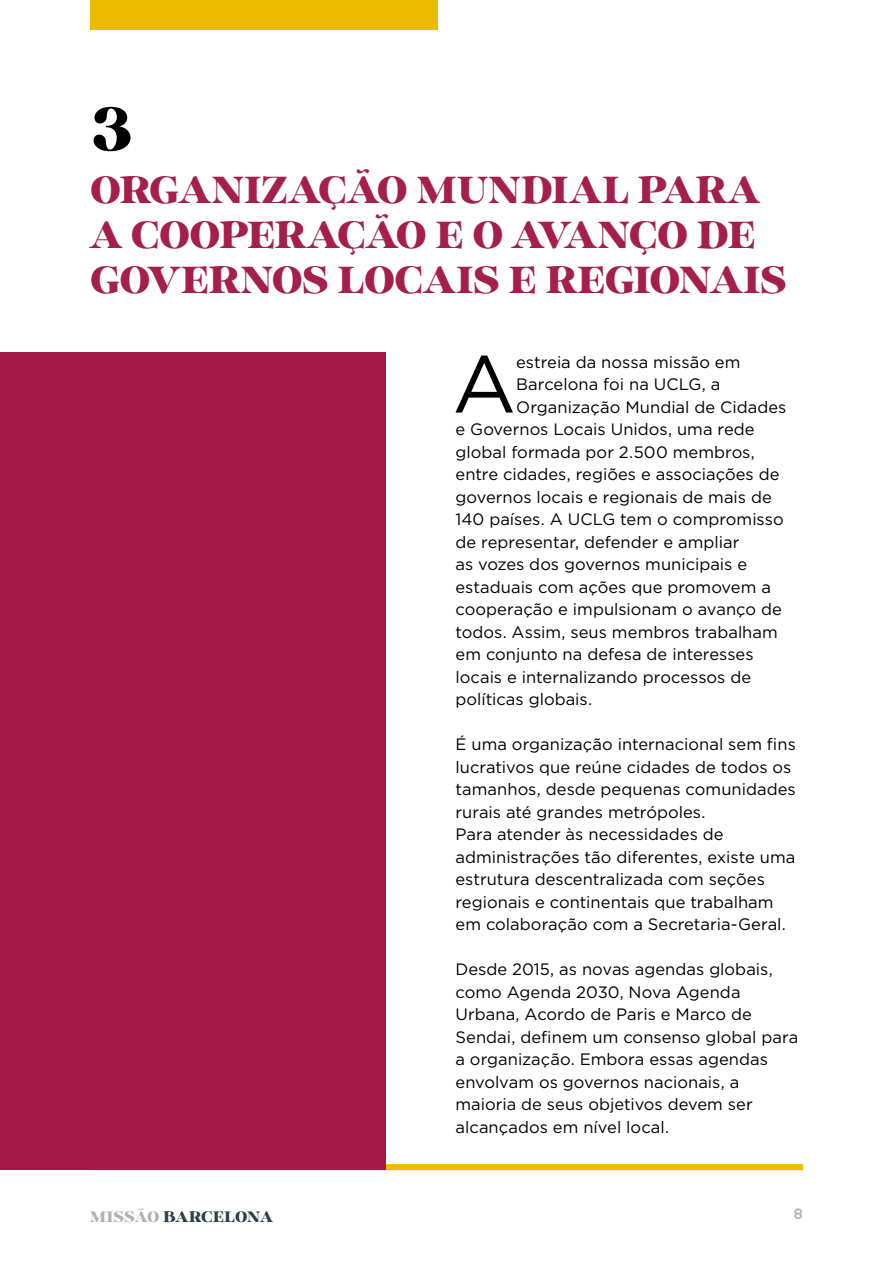
<style>
.page{position:relative;width:893px;height:1263px;background:#fff}
.page>*{position:absolute;margin:0;border:0;box-sizing:border-box;transform-origin:0 0}
.t1{font:80.85px "Gotham";color:#000}
.t2{font:60px "Glinde";color:#000}
.t3{font:37.5px/45px "Glinde";letter-spacing:-.015em;color:#a41f4b}
.t4{font:16.5px/22.5px "Gotham";color:#000}
.t5{font:15px "Glinde";color:#293f49}
.t6{font:15px "GESZOG Regular";color:#b3b2b2}
.s1{color:#b3b2b2}
</style>
<div class="page">
<div style="left:90px;top:1164px;width:713px;height:6px;background:#ecbb00"></div>
<div style="left:90px;top:0;width:347px;height:30px;background:#ecbb00"></div>
<div style="left:0;top:353px;width:385px;height:817px;background:#a51949"></div>
<h2 class="t2" style="left:90px;top:94px;width:44px">3</h2>
<h3 class="t3" style="left:90px;top:167px;width:698px">ORGANIZAÇÃO MUNDIAL PARA<br>A COOPERAÇÃO E O AVANÇO DE<br>GOVERNOS LOCAIS E REGIONAIS</h3>
<h1 class="t1" style="left:452px;top:332px;width:65px">A</h1>
<p class="t4" style="left:516px;top:350px;width:226px">estreia da nossa missão em</p>
<p class="t4" style="left:516px;top:373px;width:206px">Barcelona foi na UCLG, a</p>
<p class="t4" style="left:516px;top:395px;width:272px">Organização Mundial de Cidades</p>
<p class="t4" style="left:455px;top:418px;width:301px">e Governos Locais Unidos, uma rede</p>
<p class="t4" style="left:455px;top:440px;width:301px">global formada por 2.500 membros,</p>
<p class="t4" style="left:455px;top:463px;width:326px">entre cidades, regiões e associações de</p>
<p class="t4" style="left:455px;top:485px;width:318px">governos locais e regionais de mais de</p>
<p class="t4" style="left:455px;top:508px;width:330px">140 países. A UCLG tem o compromisso</p>
<p class="t4" style="left:455px;top:530px;width:285px">de representar, defender e ampliar</p>
<p class="t4" style="left:455px;top:553px;width:293px">as vozes dos governos municipais e</p>
<p class="t4" style="left:455px;top:575px;width:317px">estaduais com ações que promovem a</p>
<p class="t4" style="left:455px;top:598px;width:328px">cooperação e impulsionam o avanço de</p>
<p class="t4" style="left:455px;top:620px;width:324px">todos. Assim, seus membros trabalham</p>
<p class="t4" style="left:455px;top:643px;width:300px">em conjunto na defesa de interesses</p>
<p class="t4" style="left:455px;top:665px;width:297px">locais e internalizando processos de</p>
<p class="t4" style="left:455px;top:688px;width:138px">políticas globais.</p>
<p class="t4" style="left:455px;top:733px;width:342px">É uma organização internacional sem fins lucrativos que reúne cidades de todos os tamanhos, desde pequenas comunidades rurais até grandes metrópoles.<br>Para atender às necessidades de administrações tão diferentes, existe uma estrutura descentralizada com seções regionais e continentais que trabalham em colaboração com a Secretaria-Geral.</p>
<p class="t4" style="left:455px;top:958px;width:344px">Desde 2015, as novas agendas globais, como Agenda 2030, Nova Agenda Urbana, Acordo de Paris e Marco de Sendai, definem um consenso global para a organização. Embora essas agendas envolvam os governos nacionais, a maioria de seus objetivos devem ser alcançados em nível local.</p>
<p class="t5" style="left:90px;top:1208px;width:185px"><span class="s1">MISSÃO</span> BARCELONA</p>
<p class="t6" style="left:793px;top:1204px;width:11px">8</p>
</div>
